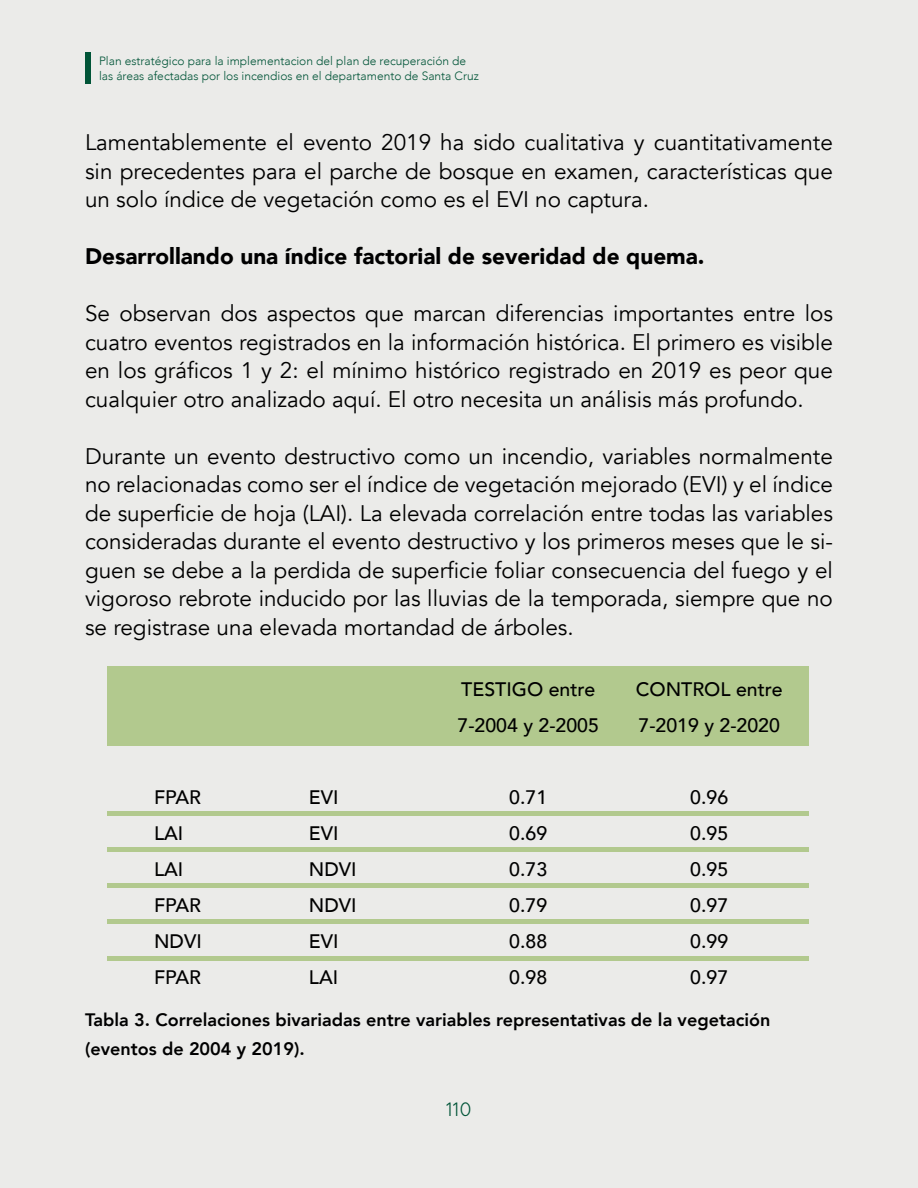
<style>
.page{position:relative;width:918px;height:1188px;background:#ebebe9}
.page>*{position:absolute;margin:0;border:0;box-sizing:border-box;transform-origin:0 0}
.t1{font:22.5px/28.5px "Avenir";color:#000;text-align:justify}
.t2{font:900 22.5px "Avenir";color:#000}
.t3{font:500 19.5px/36px "Avenir";color:#000}
.t4{font:800 18px/28.5px "Avenir";color:#000}
.t5{font:300 18px "Orkney";color:#005437}
.t6{font:300 12px/15px "Avenir";color:#005437}
</style>
<div class="page">
<div style="left:85px;top:53px;width:5px;height:31px;background:#005437"></div>
<div style="left:107px;top:666px;width:701px;height:79px;background:#b2c98e"></div>
<div style="left:107px;top:811px;width:701px;height:5px;background:#b2c98e"></div>
<div style="left:107px;top:847px;width:701px;height:5px;background:#b2c98e"></div>
<hr style="left:107px;top:883px;width:701px;height:4px;background:#b2c98e">
<div style="left:107px;top:919px;width:701px;height:5px;background:#b2c98e"></div>
<hr style="left:107px;top:956px;width:701px;height:4px;background:#b2c98e">
<p class="t6" style="left:99px;top:53px;width:381px">Plan estratégico para la implementacion del plan de recuperación de las áreas afectadas por los incendios en el departamento de Santa Cruz</p>
<p class="t1" style="left:85px;top:128px;width:749px">Lamentablemente el evento 2019 ha sido cualitativa y cuantitativamente sin precedentes para el parche de bosque en examen, características que un solo índice de vegetación como es el EVI no captura.</p>
<p class="t2" style="left:85px;top:237px;width:621px">Desarrollando una índice factorial de severidad de quema.</p>
<p class="t1" style="left:85px;top:299px;width:749px">Se observan dos aspectos que marcan diferencias importantes entre los cuatro eventos registrados en la información histórica. El primero es visible en los gráficos 1 y 2: el mínimo histórico registrado en 2019 es peor que cualquier otro analizado aquí. El otro necesita un análisis más profundo.</p>
<p class="t1" style="left:85px;top:442px;width:749px">Durante un evento destructivo como un incendio, variables normalmente no relacionadas como ser el índice de vegetación mejorado (EVI) y el índice de superficie de hoja (LAI). La elevada correlación entre todas las variables consideradas durante el evento destructivo y los primeros meses que le si&shy;guen se debe a la perdida de superficie foliar consecuencia del fuego y el vigoroso rebrote inducido por las lluvias de la temporada, siempre que no se registrase una elevada mortandad de árboles.</p>
<p class="t3" style="left:154px;top:778px;width:49px">FPAR<br>LAI<br>LAI<br>FPAR<br>NDVI<br>FPAR</p>
<p class="t3" style="left:309px;top:778px;width:49px">EVI<br>EVI<br>NDVI<br>NDVI<br>EVI<br>LAI</p>
<p class="t3" style="left:458px;top:670px;width:143px">TESTIGO entre<br>7-2004 y 2-2005</p>
<p class="t3" style="left:509px;top:778px;width:39px;text-align:justify">0.71<br>0.69<br>0.73<br>0.79<br>0.88<br>0.98</p>
<p class="t3" style="left:636px;top:670px;width:148px">CONTROL entre<br>7-2019 y 2-2020</p>
<p class="t3" style="left:690px;top:778px;width:39px;text-align:justify">0.96<br>0.95<br>0.95<br>0.97<br>0.99<br>0.97</p>
<p class="t4" style="left:85px;top:1006px;width:687px">Tabla 3. Correlaciones bivariadas entre variables representativas de la vegetación (eventos de 2004 y 2019).</p>
<p class="t5" style="left:446px;top:1098px;width:27px">110</p>
</div>
